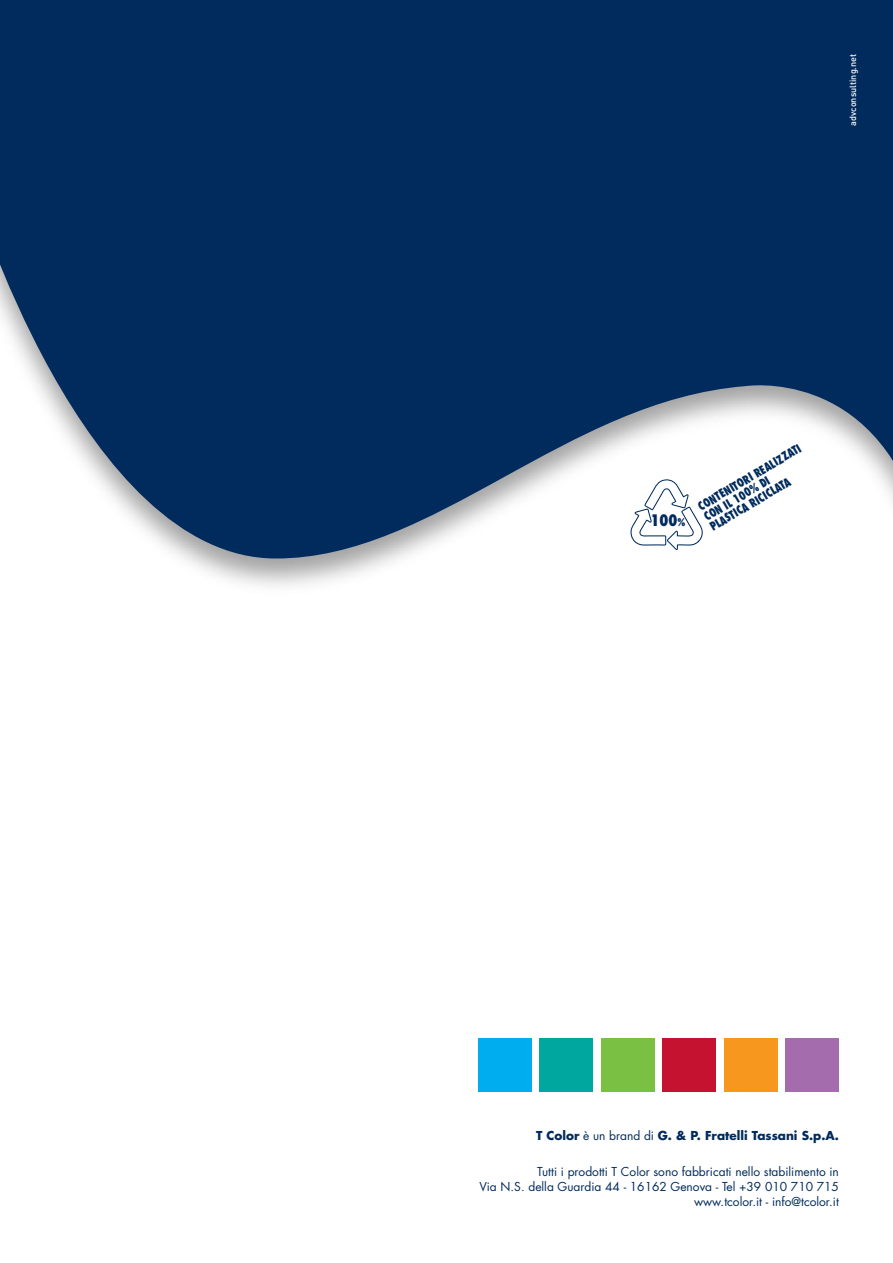
<style>
.page{position:relative;width:893px;height:1263px;background:#fff}
.page>*{position:absolute;margin:0;border:0;box-sizing:border-box;transform-origin:0 0}
.t1{font:800 condensed 15.45px "Futura";color:#002b5c;scale:.96 1}
.t2{font:12px/15px "Futura";color:#002b5c;text-align:right}
.t3{font:700 12px "Futura";color:#002b5c}
.t4{font:800 condensed 11.7px/11.7px "Futura";color:#002b5c;scale:.9 1}
.t5{font:500 9px "DIN";color:#fff}
.s1{font-size:10.35px}
.s2{font-weight:400}
</style>
<div class="page">
<svg style="left:0;top:0;width:893px;height:587px;fill:#002b5c"></svg>
<svg style="left:629px;top:479px;width:74px;height:71px"></svg>
<div style="left:478px;top:1038px;width:53px;height:53px;background:#00aeef"></div>
<div style="left:540px;top:1038px;width:53px;height:53px;background:#00a79e"></div>
<div style="left:601px;top:1038px;width:53px;height:53px;background:#7ac143"></div>
<div style="left:663px;top:1038px;width:53px;height:53px;background:#c41230"></div>
<div style="left:724px;top:1038px;width:53px;height:53px;background:#f8971d"></div>
<div style="left:786px;top:1038px;width:53px;height:53px;background:#a46bad"></div>
<p class="t5" style="left:847px;top:126px;width:73px;rotate:-90deg">advconsulting.net</p>
<p class="t1" style="left:650px;top:511px;width:38px">100<span class="s1">%</span></p>
<p class="t4" style="left:696px;top:502px;width:132px;rotate:-31deg">CONTENITORI REALIZZATI<br>CON IL 100% DI<br>PLASTICA RICICLATA</p>
<p class="t3" style="left:536px;top:1127px;width:304px">T Color <span class="s2">è un brand di</span> G. &amp; P. Fratelli Tassani S.p.A.</p>
<p class="t2" style="left:480px;top:1164px;width:361px">Tutti i prodotti T Color sono fabbricati nello stabilimento in<br>Via N.S. della Guardia 44 - 16162 Genova - Tel +39 010 710 715 www.tcolor.it - info@tcolor.it</p>
</div>
